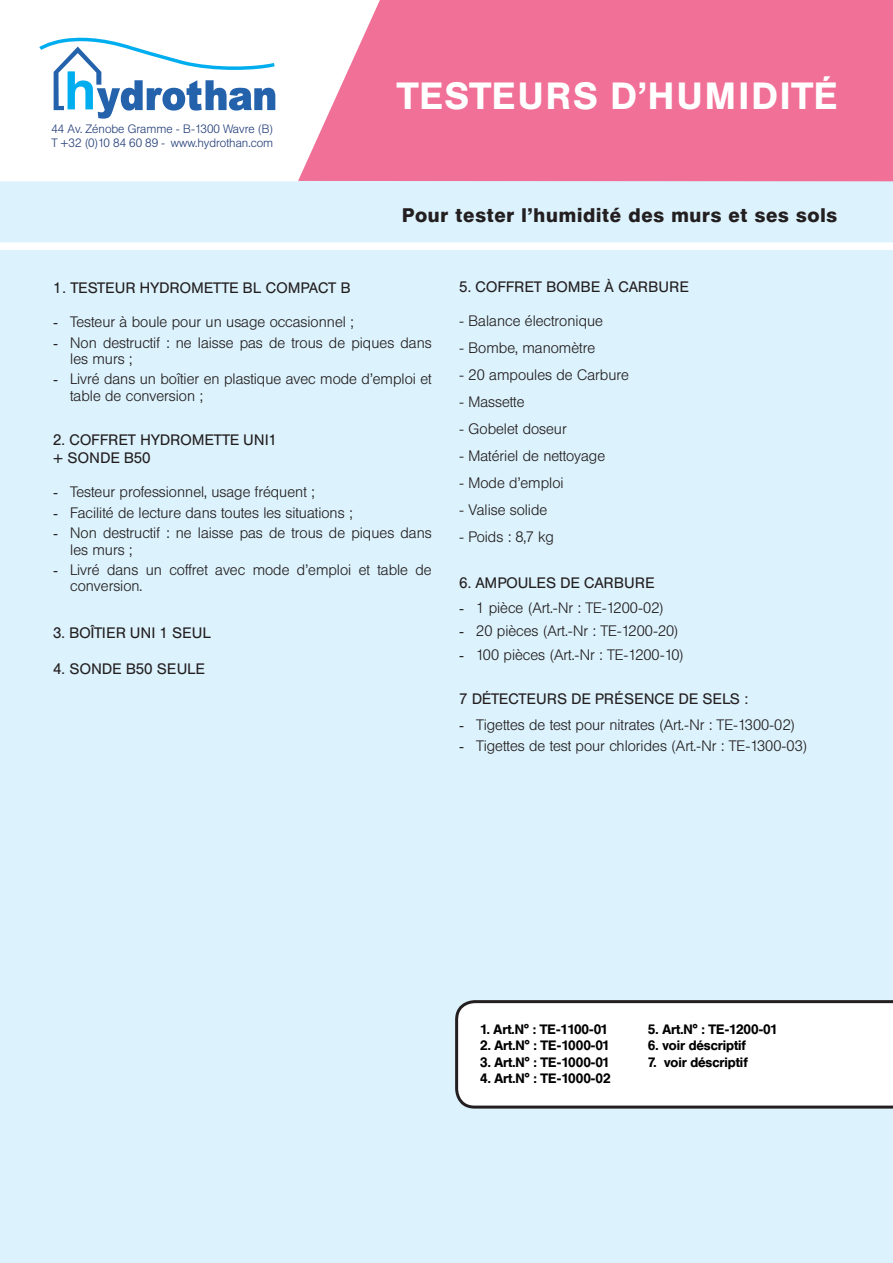
<style>
.page{position:relative;width:893px;height:1263px;background:#fff}
.page>*{position:absolute;margin:0;border:0;box-sizing:border-box;transform-origin:0 0}
.t1{font:500 37.5px "Helvetica BQ";letter-spacing:.06em;color:#fff}
.t2{font:600 19.5px "Helvetica BQ";letter-spacing:.04em;color:#231f20}
.t3{font:300 15px/16.2px "Helvetica BQ";color:#231f20}
.t4{font:15px/18px "Helvetica BQ";letter-spacing:.02em;color:#231f20}
.t5{font:15px "Helvetica BQ";letter-spacing:.04em;color:#231f20}
.t6{font:500 13.5px "Helvetica BQ";color:#000}
.t7{font:300 12px/14.4px "Helvetica BQ";color:#264179}
.s1{font-family:"Times New Roman";font-weight:400}
</style>
<div class="page">
<div style="left:0;top:167px;width:893px;height:1096px;background:#dcf2fc"></div>
<div style="left:0;top:242px;width:893px;height:8px;background:#fff"></div>
<div style="left:380px;top:0;width:513px;height:181px;background:#f17097"></div>
<svg style="left:455px;top:1000px;width:438px;height:108px;background:#f2f2f2"></svg>
<svg style="left:0;top:0;width:380px;height:181px"></svg>
<svg style="left:39px;top:36px;width:236px;height:83px"></svg>
<p class="t7" style="left:51px;top:122px;width:223px">44 Av. Zénobe Gramme - B-1300 Wavre (B)<br>T +32 (0)10 84 60 89 - www.hydrothan.com</p>
<h1 class="t1" style="left:397px;top:74px;width:441px">TESTEURS D’HUMIDITÉ</h1>
<h2 class="t2" style="left:402px;top:203px;width:437px">Pour tester l’humidité des murs et ses sols</h2>
<p class="t4" style="left:53px;top:279px;width:299px">1. TESTEUR HYDROMETTE BL COMPACT B</p>
<p class="t3" style="left:53px;top:314px;width:302px"><span class="s1">-</span> Testeur à boule pour un usage occasionnel ;</p>
<p class="t3" style="left:70px;top:335px;width:363px;text-indent:-17px"><span class="s1">-</span> Non destructif : ne laisse pas de trous de piques dans les murs ;</p>
<p class="t3" style="left:70px;top:371px;width:363px;text-indent:-17px"><span class="s1">-</span> Livré dans un boîtier en plastique avec mode d’emploi et table de conversion ;</p>
<p class="t4" style="left:53px;top:431px;width:225px">2. COFFRET HYDROMETTE UNI1 + SONDE B50</p>
<p class="t3" style="left:53px;top:484px;width:263px"><span class="s1">-</span> Testeur professionnel, usage fréquent ;</p>
<p class="t3" style="left:53px;top:505px;width:301px"><span class="s1">-</span> Facilité de lecture dans toutes les situations ;</p>
<p class="t3" style="left:70px;top:525px;width:363px;text-indent:-17px"><span class="s1">-</span> Non destructif : ne laisse pas de trous de piques dans les murs ;</p>
<p class="t3" style="left:70px;top:562px;width:363px;text-indent:-17px"><span class="s1">-</span> Livré dans un coffret avec mode d’emploi et table de conversion.</p>
<p class="t5" style="left:53px;top:624px;width:159px">3. BOÎTIER UNI 1 SEUL</p>
<p class="t4" style="left:53px;top:660px;width:153px">4. SONDE B50 SEULE</p>
<p class="t4" style="left:459px;top:278px;width:231px">5. COFFRET BOMBE À CARBURE</p>
<p class="t3" style="left:459px;top:312px;width:145px">- Balance électronique</p>
<p class="t3" style="left:459px;top:339px;width:137px">- Bombe, manomètre</p>
<p class="t3" style="left:459px;top:366px;width:171px">- 20 ampoules de Carbure</p>
<p class="t3" style="left:459px;top:393px;width:67px">- Massette</p>
<p class="t3" style="left:459px;top:420px;width:109px">- Gobelet doseur</p>
<p class="t3" style="left:459px;top:447px;width:147px">- Matériel de nettoyage</p>
<p class="t3" style="left:459px;top:474px;width:106px">- Mode d’emploi</p>
<p class="t3" style="left:459px;top:501px;width:90px">- Valise solide</p>
<p class="t3" style="left:459px;top:528px;width:96px">- Poids : 8,7 kg</p>
<p class="t4" style="left:459px;top:574px;width:197px">6. AMPOULES DE CARBURE</p>
<p class="t3" style="left:459px;top:600px;width:206px"><span class="s1">-</span> 1 pièce (Art.-Nr : TE-1200-02)</p>
<p class="t3" style="left:459px;top:623px;width:221px"><span class="s1">-</span> 20 pièces (Art.-Nr : TE-1200-20)</p>
<p class="t3" style="left:459px;top:647px;width:226px"><span class="s1">-</span> 100 pièces (Art.-Nr : TE-1200-10)</p>
<p class="t4" style="left:459px;top:690px;width:290px">7 DÉTECTEURS DE PRÉSENCE DE SELS :</p>
<p class="t3" style="left:459px;top:716px;width:337px"><span class="s1">-</span> Tigettes de test pour nitrates (Art.-Nr : TE-1300-02)</p>
<p class="t3" style="left:459px;top:737px;width:350px"><span class="s1">-</span> Tigettes de test pour chlorides (Art.-Nr : TE-1300-03)</p>
<p class="t6" style="left:480px;top:1021px;width:129px">1. Art.N° : TE-1100-01</p>
<p class="t6" style="left:480px;top:1038px;width:131px">2. Art.N° : TE-1000-01</p>
<p class="t6" style="left:480px;top:1054px;width:131px">3. Art.N° : TE-1000-01</p>
<p class="t6" style="left:480px;top:1070px;width:132px">4. Art.N° : TE-1000-02</p>
<p class="t6" style="left:648px;top:1021px;width:131px">5. Art.N° : TE-1200-01</p>
<p class="t6" style="left:648px;top:1038px;width:99px">6. voir déscriptif</p>
<p class="t6" style="left:648px;top:1054px;width:101px">7. voir déscriptif</p>
</div>
